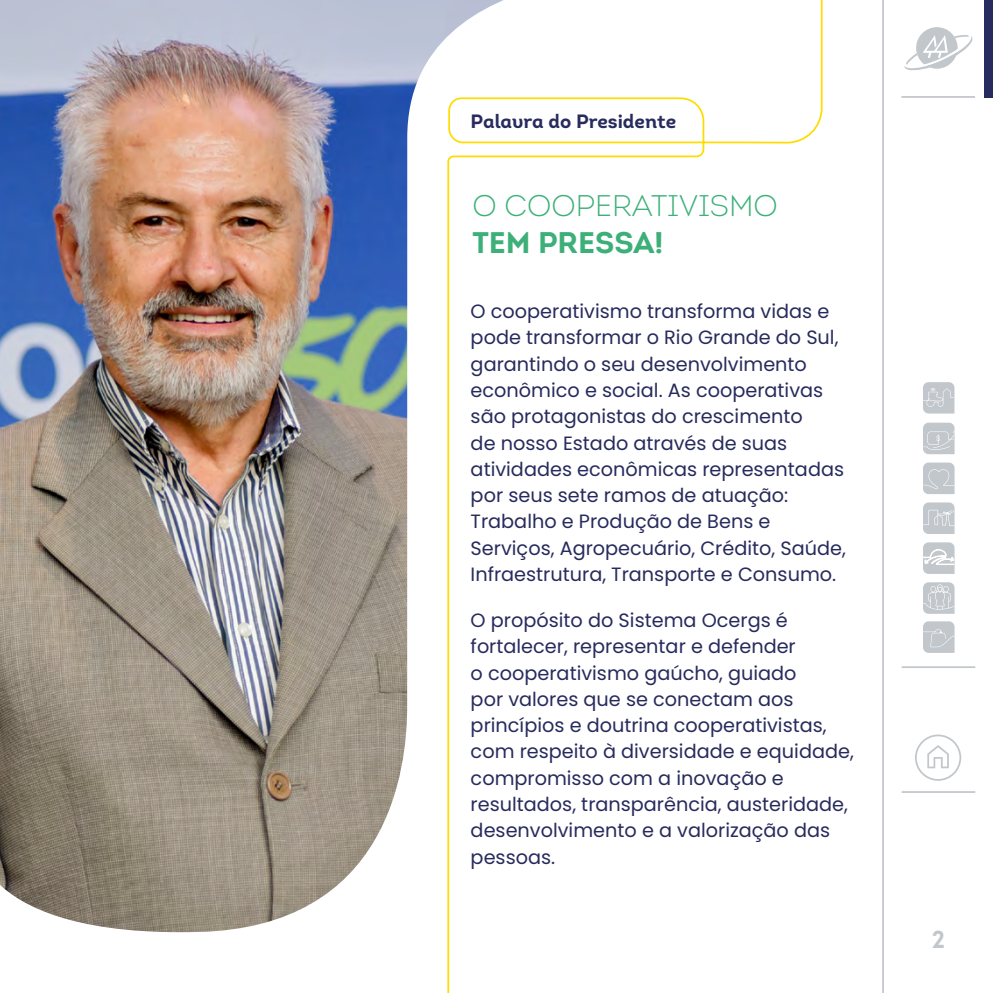
<style>
.page{position:relative;width:993px;height:993px;background:#fff}
.page>*{position:absolute;margin:0;border:0;box-sizing:border-box;transform-origin:0 0}
.t1{font:29.75px "Intro Light Caps";color:#3cb078}
.t2{font:29.75px "Intro Bold Caps";color:#3cb078}
.t3{font:24.5px "Intro Bold Caps";color:#c2c7cc}
.t4{font:19.25px/26.2px "Poppins";color:#272b5c}
.t5{font:19.25px "Intro Bold Alt";color:#282b5d}
</style>
<div class="page">
<svg style="left:923px;top:621px;width:31px;height:31px"></svg>
<svg style="left:923px;top:422px;width:31px;height:32px"></svg>
<hr style="left:881px;top:0;width:2px;height:992px;background:#c2c7cc">
<svg style="left:904px;top:27px;width:68px;height:44px"></svg>
<hr style="left:901px;top:96px;width:73px;height:2px;background:#c2c7cc">
<hr style="left:901px;top:790px;width:73px;height:2px;background:#c2c7cc">
<svg style="left:915px;top:734px;width:45px;height:46px"></svg>
<hr style="left:901px;top:666px;width:73px;height:1px;background:#c2c7cc">
<div style="left:983px;top:0;width:9px;height:98px;background:#282b5d"></div>
<svg style="left:923px;top:382px;width:31px;height:31px"></svg>
<svg style="left:923px;top:502px;width:31px;height:32px"></svg>
<svg style="left:923px;top:462px;width:31px;height:32px"></svg>
<svg style="left:923px;top:582px;width:31px;height:31px"></svg>
<svg style="left:923px;top:542px;width:31px;height:31px"></svg>
<img style="left:0;top:0;width:446px;height:933px">
<svg style="left:446px;top:0;width:377px;height:992px"></svg>
<p class="t5" style="left:470px;top:109px;width:207px">Palavra do Presidente</p>
<h1 class="t1" style="left:472px;top:187px;width:307px">O COOPERATIVISMO</h1>
<h1 class="t2" style="left:472px;top:224px;width:192px">tem PRESSA!</h1>
<p class="t4" style="left:470px;top:298px;width:376px">O cooperativismo transforma vidas e pode transformar o Rio Grande do Sul, garantindo o seu desenvolvimento econômico e social. As cooperativas são protagonistas do crescimento<br>de nosso Estado através de suas atividades econômicas representadas por seus sete ramos de atuação:<br>Trabalho e Produção de Bens e Serviços, Agropecuário, Crédito, Saúde, Infraestrutura, Transporte e Consumo.</p>
<p class="t4" style="left:470px;top:607px;width:384px">O propósito do Sistema Ocergs é fortalecer, representar e defender<br>o cooperativismo gaúcho, guiado<br>por valores que se conectam aos princípios e doutrina cooperativistas, com respeito à diversidade e equidade, compromisso com a inovação e resultados, transparência, austeridade, desenvolvimento e a valorização das pessoas.</p>
<p class="t3" style="left:931px;top:923px;width:15px">2</p>
</div>
